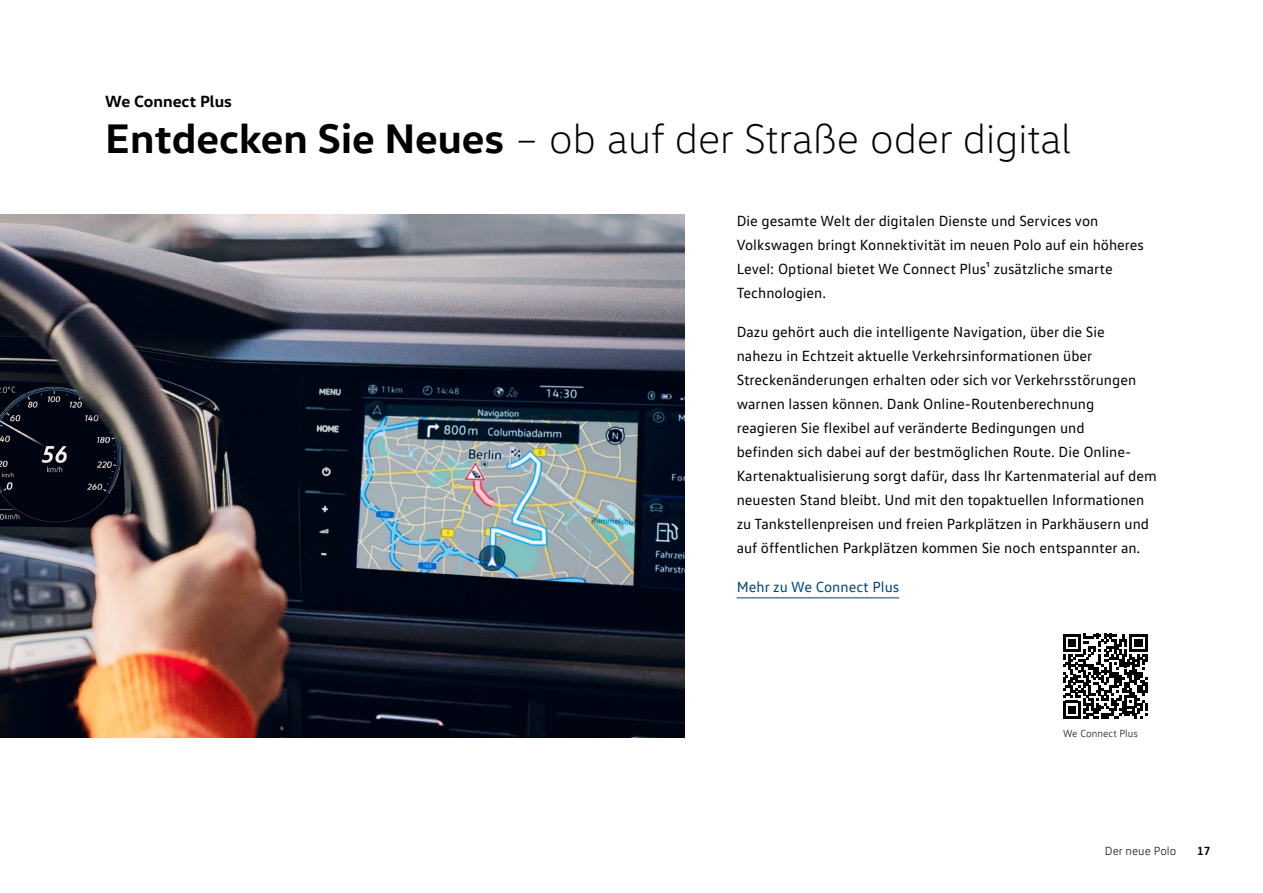
<style>
.page{position:relative;width:1263px;height:893px;background:#fff}
.page>*{position:absolute;margin:0;border:0;box-sizing:border-box;transform-origin:0 0}
.t1{font:300 42px "VW Head";color:#000}
.t2{font:700 16.5px "VW Head";color:#000}
.t3{font:15px/24px "VW Text";color:#000}
.t4{font:15px "VW Text";color:#004278}
.t5{font:300 12px "VW Text";color:#000}
.t6{font:700 12px "VW Text";color:#000}
.t7{font:300 10.5px "VW Text";color:#000}
.s1{font-weight:700}
</style>
<div class="page">
<img style="left:0;top:214px;width:684px;height:523px">
<hr style="left:737px;top:597px;width:162px;height:1px;background:#004278">
<svg style="left:1063px;top:634px;width:84px;height:84px"></svg>
<p class="t2" style="left:105px;top:90px;width:128px">We Connect Plus</p>
<h1 class="t1" style="left:105px;top:114px;width:967px"><span class="s1">Entdecken Sie Neues</span> – ob auf der Straße oder digital</h1>
<p class="t3" style="left:737px;top:208px;width:409px">Die gesamte Welt der digitalen Dienste und Services von Volkswagen bringt Konnektivität im neuen Polo auf ein höheres Level: Optional bietet We Connect Plus¹ zusätzliche smarte Technologien.</p>
<p class="t3" style="left:737px;top:319px;width:421px">Dazu gehört auch die intelligente Navigation, über die Sie<br>nahezu in Echtzeit aktuelle Verkehrsinformationen über Streckenänderungen erhalten oder sich vor Verkehrsstörungen warnen lassen können. Dank Online-Routenberechnung reagieren Sie flexibel auf veränderte Bedingungen und<br>befinden sich dabei auf der bestmöglichen Route. Die Online-Kartenaktualisierung sorgt dafür, dass Ihr Kartenmaterial auf dem neuesten Stand bleibt. Und mit den topaktuellen Informationen zu Tankstellenpreisen und freien Parkplätzen in Parkhäusern und auf öffentlichen Parkplätzen kommen Sie noch entspannter an.</p>
<p class="t4" style="left:737px;top:577px;width:164px">Mehr zu We Connect Plus</p>
<p class="t7" style="left:1063px;top:727px;width:76px">We Connect Plus</p>
<p class="t5" style="left:1105px;top:843px;width:73px">Der neue Polo</p>
<p class="t6" style="left:1197px;top:843px;width:15px">17</p>
</div>
